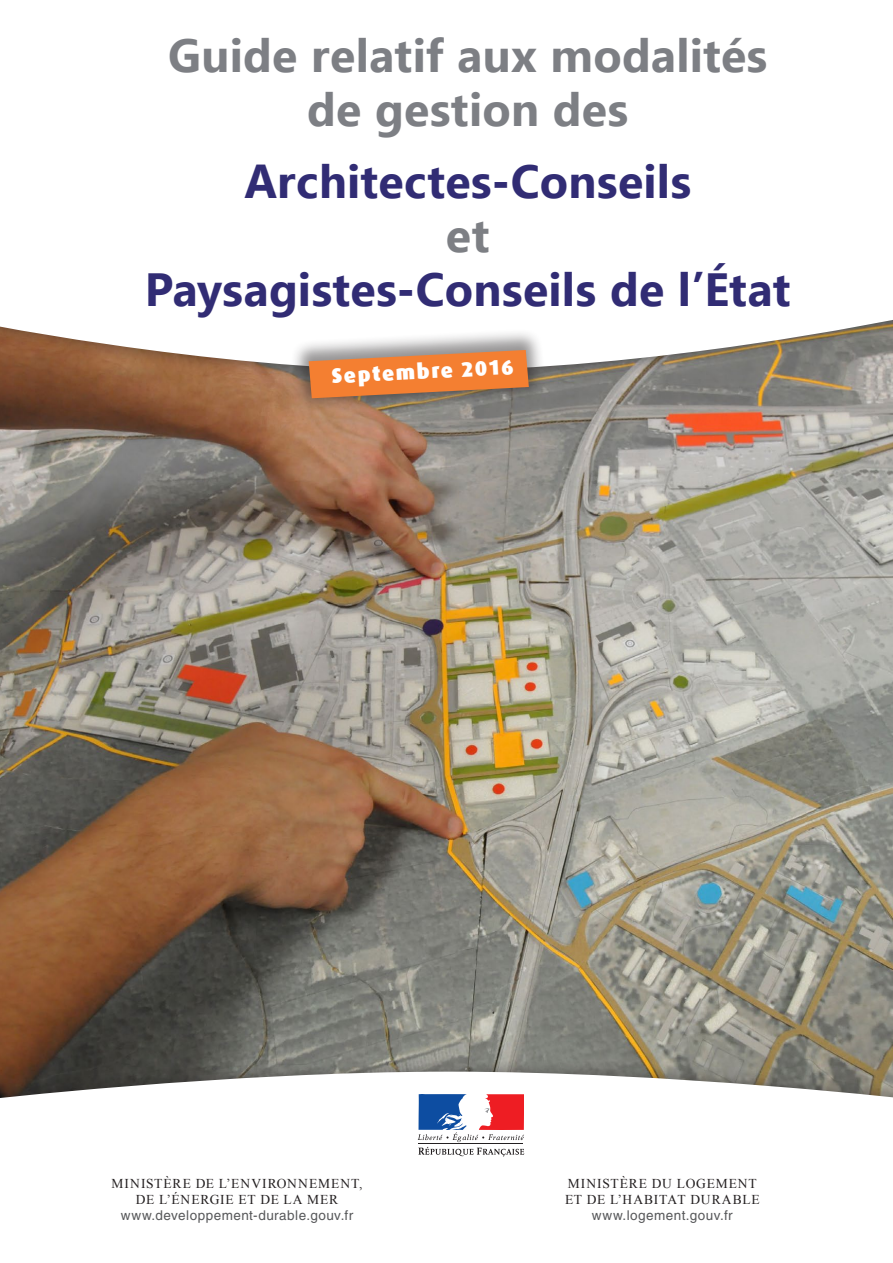
<style>
.page{position:relative;width:893px;height:1263px;background:#fff}
.page>*{position:absolute;margin:0;border:0;box-sizing:border-box;transform-origin:0 0}
.Titre_1{font:700 46.5px "Ebrima";letter-spacing:.005em;color:#312c74}
.Titre_1-2{font:700 46.5px "Ebrima";letter-spacing:.005em;color:#7d7f84}
.Texte_courant{font:900 21px "Dax OT";color:#fff}
.t1{font:13.5px "Times New Roman";letter-spacing:.065em;color:#231f20}
.t2{font:13.5px "Helvetica";letter-spacing:.035em;color:#57585a}
</style>
<div class="page">
<img style="left:0;top:384px;width:893px;height:673px">
<div style="left:0;top:0;width:893px;height:384px;background:#231f20;opacity:.5"></div>
<svg style="left:0;top:0;width:893px;height:370px"></svg>
<div style="left:0;top:1057px;width:893px;height:206px;background:#231f20;opacity:.5"></div>
<svg style="left:0;top:1071px;width:893px;height:192px"></svg>
<svg style="left:418px;top:1094px;width:106px;height:62px"></svg>
<div style="left:291px;top:328px;width:255px;height:84px;background:#231f20;opacity:.48"></div>
<svg style="left:309px;top:350px;width:220px;height:48px;background:#db8144"></svg>
<p class="Titre_1-2" style="left:168px;top:21px;width:601px">Guide relatif aux modalités</p>
<p class="Titre_1-2" style="left:307px;top:75px;width:323px">de gestion des</p>
<p class="Titre_1" style="left:244px;top:147px;width:448px">Architectes-Conseils</p>
<p class="Titre_1-2" style="left:446px;top:201px;width:45px">et</p>
<p class="Titre_1" style="left:145px;top:255px;width:647px">Paysagistes-Conseils de l’État</p>
<p class="Texte_courant" style="left:331px;top:364px;width:184px;rotate:-3deg">Septembre 2016</p>
<p class="t1" style="left:111px;top:1174px;width:253px">MINISTÈRE DE L’ENVIRONNEMENT,</p>
<p class="t1" style="left:136px;top:1191px;width:204px">DE L’ÉNERGIE ET DE LA MER</p>
<p class="t2" style="left:121px;top:1208px;width:234px">www.developpement-durable.gouv.fr</p>
<p class="t1" style="left:568px;top:1174px;width:191px">MINISTÈRE DU LOGEMENT</p>
<p class="t1" style="left:565px;top:1191px;width:196px">ET DE L’HABITAT DURABLE</p>
<p class="t2" style="left:592px;top:1208px;width:142px">www.logement.gouv.fr</p>
</div>
